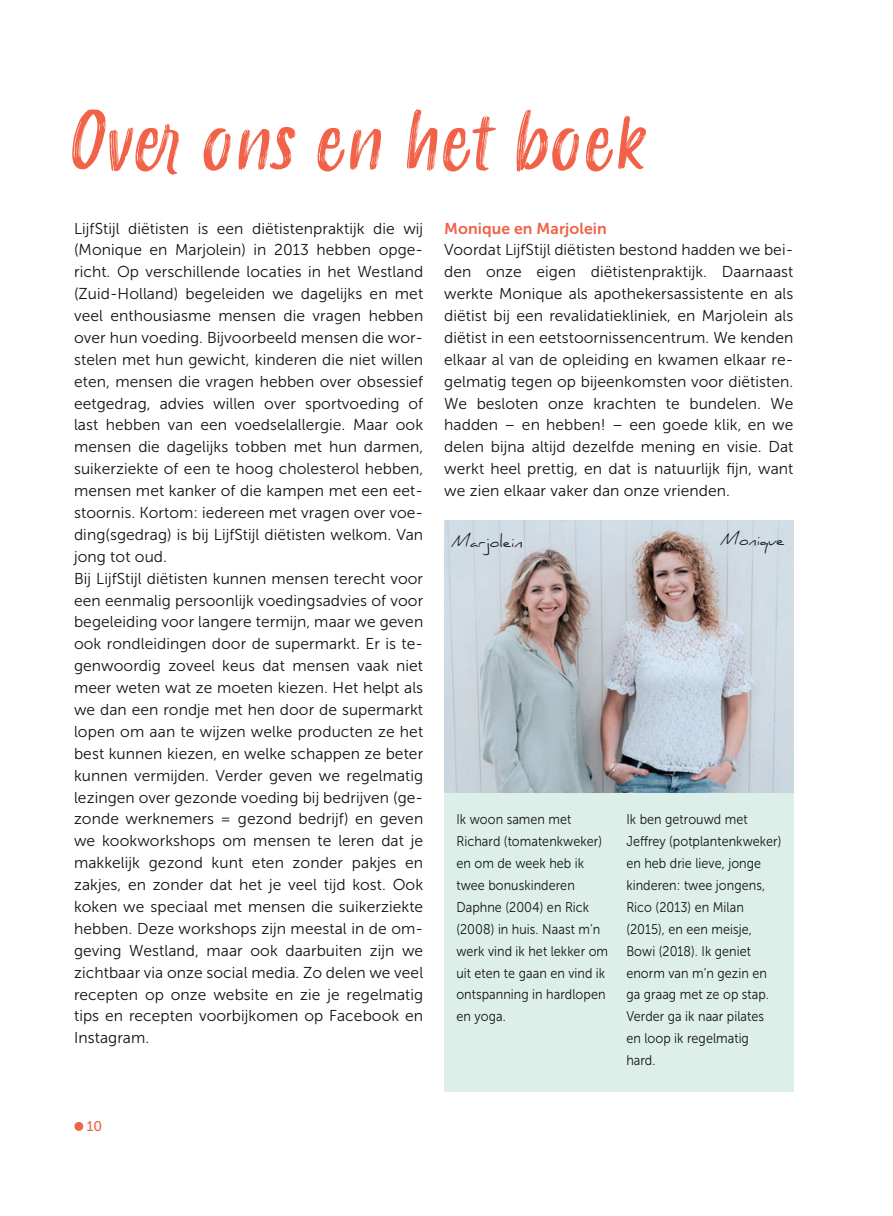
<style>
.page{position:relative;width:893px;height:1216px;background:#fff}
.page>*{position:absolute;margin:0;border:0;box-sizing:border-box;transform-origin:0 0}
.t1{font:italic 79.45px "Smoothy";color:#f16248}
.t2{font:15.75px/21.9px "Museo Sans 300";letter-spacing:.005em;color:#111211}
.t3{font:15.75px "Museo Sans 700";letter-spacing:.005em;color:#f16248}
.t4{font:15.75px "Daniel";letter-spacing:.005em;color:#111211}
.t5{font:14px/21.9px "Museo Sans 300";letter-spacing:.005em;color:#111211;scale:.9 1}
.t6{font:14px "Museo Slab 500";color:#f16248}
</style>
<div class="page">
<div style="left:74px;top:1121px;width:9px;height:9px;background:#f16248;border-radius:50%"></div>
<div style="left:444px;top:520px;width:349px;height:571px;background:#dcefe9"></div>
<img style="left:444px;top:520px;width:349px;height:272px">
<h1 class="t1" style="left:67px;top:83px;width:578px">Over ons en het boek</h1>
<p class="t2" style="left:74px;top:217px;width:351px">LijfStijl diëtisten is een diëtistenpraktijk die wij (Monique en Marjolein) in 2013 hebben opge&shy;richt. Op verschillende locaties in het Westland (Zuid-Holland) begeleiden we dagelijks en met veel enthousiasme mensen die vragen hebben over hun voeding. Bijvoorbeeld mensen die wor&shy;stelen met hun gewicht, kinderen die niet willen eten, mensen die vragen hebben over obsessief eetgedrag, advies willen over sportvoeding of last hebben van een voedselallergie. Maar ook mensen die dagelijks tobben met hun darmen, suikerziekte of een te hoog cholesterol hebben, mensen met kanker of die kampen met een eet&shy;stoornis. Kortom: iedereen met vragen over voe&shy;ding(sgedrag) is bij LijfStijl diëtisten welkom. Van jong tot oud.<br>Bij LijfStijl diëtisten kunnen mensen terecht voor een eenmalig persoonlijk voedingsadvies of voor begeleiding voor langere termijn, maar we geven ook rondleidingen door de supermarkt. Er is te&shy;genwoordig zoveel keus dat mensen vaak niet meer weten wat ze moeten kiezen. Het helpt als we dan een rondje met hen door de supermarkt lopen om aan te wijzen welke producten ze het best kunnen kiezen, en welke schappen ze beter kunnen vermijden. Verder geven we regelmatig lezingen over gezonde voeding bij bedrijven (ge&shy;zonde werknemers = gezond bedrijf) en geven we kookworkshops om mensen te leren dat je makkelijk gezond kunt eten zonder pakjes en zakjes, en zonder dat het je veel tijd kost. Ook koken we speciaal met mensen die suikerziekte hebben. Deze workshops zijn meestal in de om&shy;geving Westland, maar ook daarbuiten zijn we zichtbaar via onze social media. Zo delen we veel recepten op onze website en zie je regelmatig tips en recepten voorbijkomen op Facebook en Instagram.</p>
<p class="t3" style="left:444px;top:219px;width:164px">Monique en Marjolein</p>
<p class="t2" style="left:444px;top:239px;width:351px;text-align:justify">Voordat LijfStijl diëtisten bestond hadden we bei&shy;den onze eigen diëtistenpraktijk. Daarnaast werkte Monique als apothekersassistente en als diëtist bij een revalidatiekliniek, en Marjolein als diëtist in een eetstoornissencentrum. We kenden elkaar al van de opleiding en kwamen elkaar re&shy;gelmatig tegen op bijeenkomsten voor diëtisten.<br>We besloten onze krachten te bundelen. We hadden – en hebben! – een goede klik, en we delen bijna altijd dezelfde mening en visie. Dat werkt heel prettig, en dat is natuurlijk fijn, want we zien elkaar vaker dan onze vrienden.</p>
<p class="t4" style="left:451px;top:532px;width:73px">Marjolein</p>
<p class="t4" style="left:721px;top:531px;width:66px">Monique</p>
<p class="t5" style="left:456px;top:808px;width:170px">Ik woon samen met<br>Richard (tomatenkweker) en om de week heb ik twee bonuskinderen<br>Daphne (2004) en Rick (2008) in huis. Naast m’n werk vind ik het lekker om uit eten te gaan en vind ik ontspanning in hardlopen en yoga.</p>
<p class="t5" style="left:626px;top:808px;width:174px">Ik ben getrouwd met<br>Jeffrey (potplantenkweker) en heb drie lieve, jonge kinderen: twee jongens,<br>Rico (2013) en Milan (2015), en een meisje,<br>Bowi (2018). Ik geniet enorm van m’n gezin en ga graag met ze op stap.<br>Verder ga ik naar pilates en loop ik regelmatig hard.</p>
<p class="t6" style="left:87px;top:1118px;width:17px">10</p>
</div>
